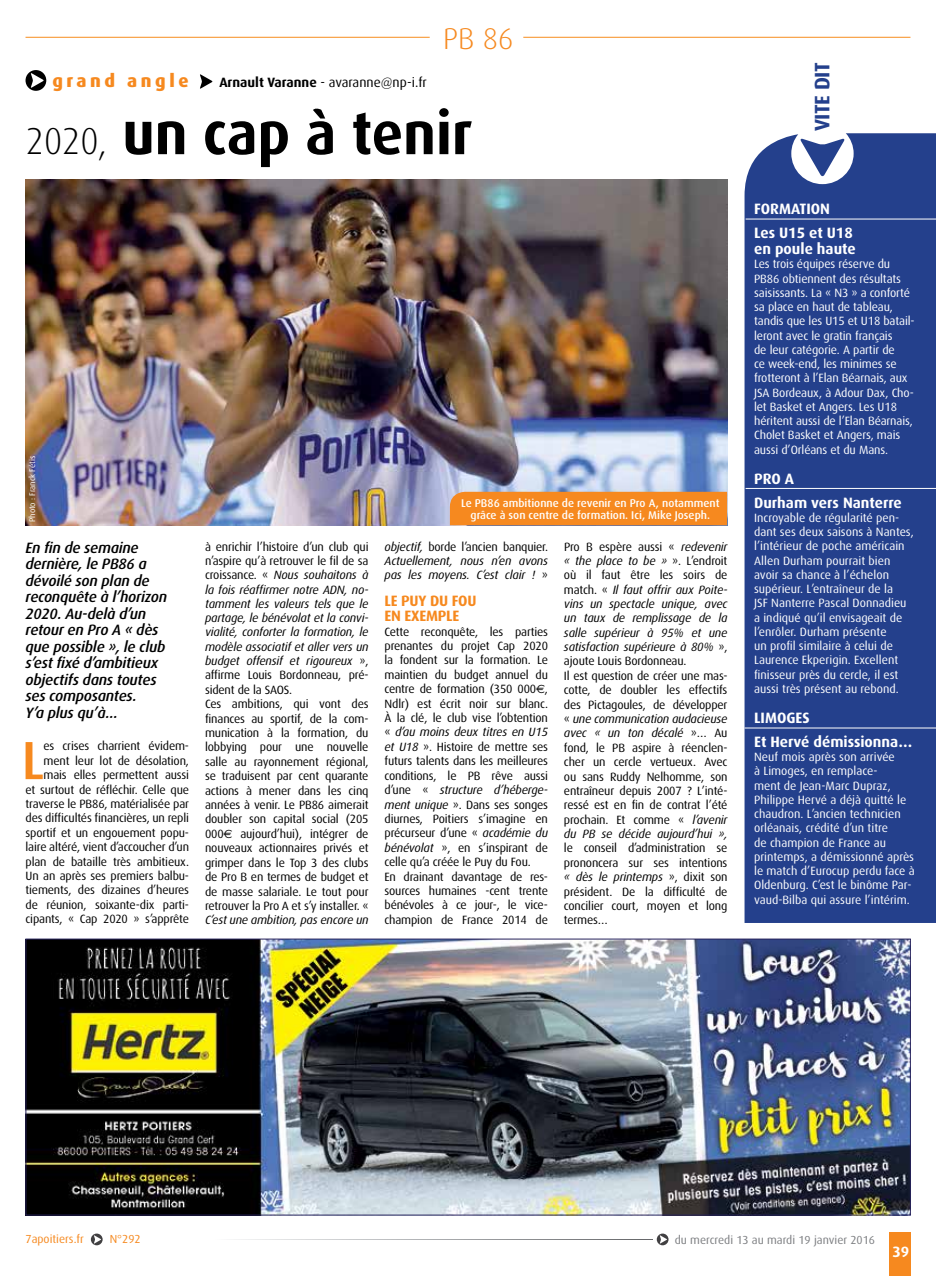
<style>
.page{position:relative;width:936px;height:1276px;background:#fff}
.page>*{position:absolute;margin:0;border:0;box-sizing:border-box;transform-origin:0 0}
.t1{font:700 60px "Dax";color:#000;scale:.95 1}
.t2{font:500 53.85px "Dax";color:#f6891f}
.t3{font:300 30px "Dax";color:#f6891f}
.t4{font:700 21px "Dax";color:#24408c}
.t5{font:800 18px "Dax";letter-spacing:.2em;color:#f6891f}
.t6{font:italic 500 15px/16.5px "Dax";letter-spacing:-.015em;color:#000}
.t7{font:700 15px/24px "Dax";color:#fff}
.t8{font:700 15px/15px "Dax";letter-spacing:-.015em;color:#f6891f}
.t9{font:13.5px "Dax";color:#000}
.t10{font:12px/14.4px "Dax";letter-spacing:-.015em;color:#000}
.t11{font:12px/14.2px "Dax";color:#fff}
.t12{font:italic 12px/14.2px "Dax";letter-spacing:-.015em;color:#000;text-align:justify}
.t13{font:11.7px "Dax";color:#7c7e81}
.t14{font:11.7px "Dax";color:#f6891f}
.t15{font:500 11.25px/12px "Dax";color:#fff;text-align:center}
.t16{font:8.25px "Dax";color:#fff}
.s1{font-weight:700}
.s2{font-weight:300;font-size:37.5px}
.s3{font-style:italic}
.s4{font-family:"Euro Sans"}
.s5{font-style:normal}
</style>
<div class="page">
<img style="left:26px;top:180px;width:701px;height:345px">
<div style="left:450px;top:492px;width:277px;height:33px;background:#f6891f"></div>
<svg style="left:26px;top:70px;width:20px;height:21px"></svg>
<div style="left:744px;top:133px;width:191px;height:790px;background:#24408c"></div>
<hr style="left:745px;top:219px;width:190px;height:1px;background:#fff">
<svg style="left:200px;top:74px;width:12px;height:15px"></svg>
<hr style="left:26px;top:37px;width:403px;height:1px;background:#f78d1e">
<hr style="left:523px;top:37px;width:387px;height:1px;background:#f78d1e">
<hr style="left:745px;top:488px;width:190px;height:1px;background:#fff">
<hr style="left:744px;top:727px;width:191px;height:1px;background:#fff">
<svg style="left:91px;top:1233px;width:12px;height:12px"></svg>
<svg style="left:656px;top:1233px;width:12px;height:12px"></svg>
<svg style="left:234px;top:1239px;width:418px;height:1px"></svg>
<div style="left:889px;top:1232px;width:22px;height:44px;background:#f6891f"></div>
<img style="left:28px;top:941px;width:880px;height:272px">
<h3 class="t5" style="left:52px;top:71px;width:138px">grand angle</h3>
<p class="t9" style="left:219px;top:75px;width:209px"><span class="s1">Arnault Varanne</span> - avaranne@np-i.fr</p>
<h3 class="t3" style="left:443px;top:22px;width:72px">PB 86</h3>
<h1 class="t1" style="left:26px;top:100px;width:471px"><span class="s2">2020,</span> un cap à tenir</h1>
<p class="t16" style="left:28px;top:522px;width:68px;rotate:-90deg">Photo : Franck Fétis</p>
<p class="t6" style="left:26px;top:539px;width:143px">En fin de semaine dernière, le PB86 a dévoilé son plan de reconquête à l’horizon<br>2020. Au-delà d’un retour en Pro A « dès que possible », le club s’est fixé d’ambitieux objectifs dans toutes ses composantes.<br>Y’a plus qu’à…</p>
<h2 class="t2" style="left:22px;top:730px;width:24px">L</h2>
<p class="t10" style="left:26px;top:739px;width:165px;text-align:right">es crises charrient évidem&shy;ment leur lot de désolation, mais elles permettent aussi<br>et surtout de réfléchir. Celle que traverse le PB86, matérialisée par des difficultés financières, un repli sportif et un engouement popu&shy;laire altéré, vient d’accoucher d’un plan de bataille très ambitieux.<br>Un an après ses premiers balbu&shy;tiements, des dizaines d’heures de réunion, soixante-dix parti&shy;cipants, « Cap 2020 » s’apprête</p>
<p class="t10" style="left:205px;top:539px;width:165px">à enrichir l’histoire d’un club qui n’aspire qu’à retrouver le fil de sa croissance. « <span class="s3">Nous souhaitons à la fois réaffirmer notre ADN, no&shy;tamment les valeurs tels que le partage, le bénévolat et la convi&shy;vialité, conforter la formation, le modèle associatif et aller vers un budget offensif et rigoureux</span> », affirme Louis Bordonneau, pré&shy;sident de la SAOS.<br>Ces ambitions, qui vont des finances au sportif, de la com&shy;munication à la formation, du lobbying pour une nouvelle salle au rayonnement régional, se traduisent par cent quarante actions à mener dans les cinq années à venir. Le PB86 aimerait doubler son capital social (205<br>000<span class="s4">€</span> aujourd’hui), intégrer de nouveaux actionnaires privés et grimper dans le Top 3 des clubs de Pro B en termes de budget et de masse salariale. Le tout pour retrouver la Pro A et s’y installer. «</p>
<p class="t12" style="left:205px;top:913px;width:165px">C’est une ambition, pas encore un</p>
<p class="t15" style="left:461px;top:497px;width:260px">Le PB86 ambitionne de revenir en Pro A, notamment grâce à son centre de formation. Ici, Mike Joseph.</p>
<p class="t12" style="left:384px;top:539px;width:165px">objectif, <span class="s5">borde l’ancien banquier.<br></span>Actuellement, nous n’en avons pas les moyens. C’est clair ! <span class="s5">»</span></p>
<p class="t8" style="left:384px;top:593px;width:93px">Le Puy du Fou en exemple</p>
<p class="t10" style="left:384px;top:624px;width:165px">Cette reconquête, les parties prenantes du projet Cap 2020 la fondent sur la formation. Le maintien du budget annuel du centre de formation (350 000<span class="s4">€</span>,<br>Ndlr) est écrit noir sur blanc. à la clé, le club vise l’obtention « <span class="s3">d’au moins deux titres en U15 et U18</span> ». Histoire de mettre ses futurs talents dans les meilleures conditions, le PB rêve aussi d’une « <span class="s3">structure d’héberge&shy;ment unique</span> ». Dans ses songes diurnes, Poitiers s’imagine en précurseur d’une « <span class="s3">académie du bénévolat</span> », en s’inspirant de celle qu’a créée le Puy du Fou.<br>En drainant davantage de res&shy;sources humaines -cent trente bénévoles à ce jour-, le vice&shy;champion de France 2014 de</p>
<p class="t10" style="left:564px;top:539px;width:165px">Pro B espère aussi « <span class="s3">redevenir « the place to be »</span> ». L’endroit où il faut être les soirs de match. « <span class="s3">Il faut offrir aux Poite&shy;vins un spectacle unique, avec un taux de remplissage de la salle supérieur à 95% et une satisfaction supérieure à 80%</span> », ajoute Louis Bordonneau.<br>Il est question de créer une mas&shy;cotte, de doubler les effectifs des Pictagoules, de développer « <span class="s3">une communication audacieuse avec « un ton décalé</span> »… Au fond, le PB aspire à réenclen&shy;cher un cercle vertueux. Avec ou sans Ruddy Nelhomme, son entraîneur depuis 2007 ? L’inté&shy;ressé est en fin de contrat l’été prochain. Et comme « <span class="s3">l’avenir du PB se décide aujourd’hui »,</span></p>
<p class="t10" style="left:564px;top:841px;width:165px;text-align:justify">le conseil d’administration se prononcera sur ses intentions <span class="s3">« dès le printemps</span> », dixit son président. De la difficulté de concilier court, moyen et long termes…</p>
<h3 class="t4" style="left:810px;top:131px;width:69px;rotate:-90deg">vite dit</h3>
<p class="t7" style="left:754px;top:196px;width:100px">Formation<br>Les U15 et U18</p>
<p class="t7" style="left:754px;top:237px;width:103px">en poule haute</p>
<p class="t11" style="left:754px;top:257px;width:162px">Les trois équipes réserve du<br>PB86 obtiennent des résultats saisissants. La « N3 » a conforté sa place en haut de tableau, tandis que les U15 et U18 batail&shy;leront avec le gratin français<br>de leur catégorie. A partir de<br>ce week-end, les minimes se frotteront à l’Elan Béarnais, aux<br>JSA Bordeaux, à Adour Dax, Cho&shy;let Basket et Angers. Les U18 héritent aussi de l’Elan Béarnais,<br>Cholet Basket et Angers, mais aussi d’Orléans et du Mans.</p>
<p class="t7" style="left:754px;top:466px;width:149px">Pro A<br>Durham vers Nanterre</p>
<p class="t11" style="left:754px;top:511px;width:161px">Incroyable de régularité pen&shy;dant ses deux saisons à Nantes, l’intérieur de poche américain<br>Allen Durham pourrait bien avoir sa chance à l’échelon supérieur. L’entraîneur de la<br>JSF Nanterre Pascal Donnadieu a indiqué qu’il envisageait de l’enrôler. Durham présente<br>un profil similaire à celui de<br>Laurence Ekperigin. Excellent finisseur près du cercle, il est aussi très présent au rebond.</p>
<p class="t7" style="left:754px;top:706px;width:160px">Limoges<br>Et Hervé démissionna…</p>
<p class="t11" style="left:754px;top:750px;width:162px">Neuf mois après son arrivée<br>à Limoges, en remplace-<br>ment de Jean-Marc Dupraz,<br>Philippe Hervé a déjà quitté le chaudron. L’ancien technicien orléanais, crédité d’un titre<br>de champion de France au printemps, a démissionné après le match d’Eurocup perdu face à<br>Oldenburg. C’est le binôme Par&shy;vaud-Bilba qui assure l’intérim.</p>
<p class="t14" style="left:26px;top:1233px;width:60px">7apoitiers.fr</p>
<p class="t14" style="left:110px;top:1233px;width:32px">N°292</p>
<p class="t13" style="left:674px;top:1233px;width:202px">du mercredi 13 au mardi 19 janvier 2016</p>
<p class="t7" style="left:892px;top:1240px;width:18px">39</p>
</div>
